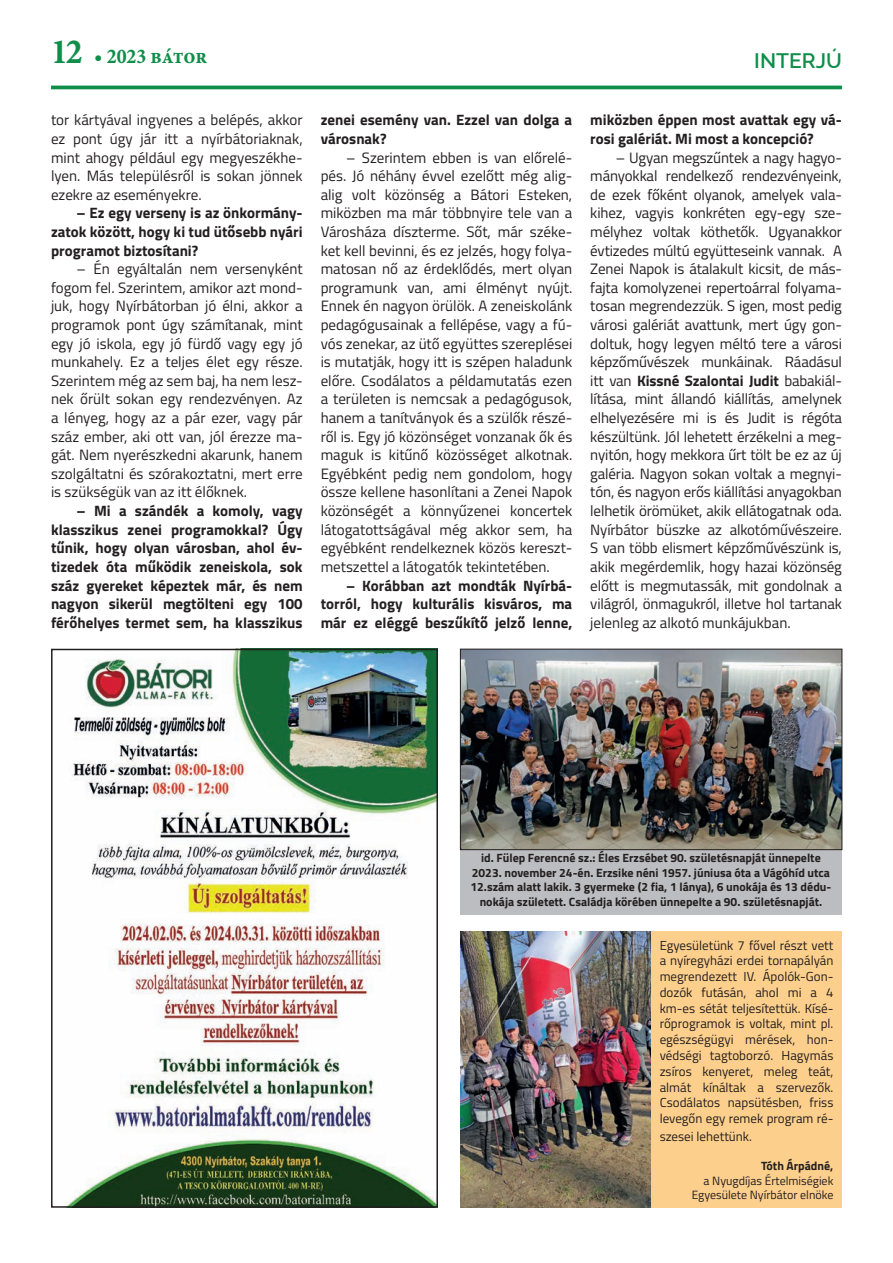
<style>
.page{position:relative;width:893px;height:1263px;background:#fff}
.page>*{position:absolute;margin:0;border:0;box-sizing:border-box;transform-origin:0 0}
.t1{font:21px "Minion Pro Bold Cn Capt";letter-spacing:-.005em;color:#0e8e49}
.t2{font:600 21px "Raleway";color:#0e8e49}
.t3{font:15px/18.6px "Titillium";color:#231f20;text-align:justify}
.t4{font:700 15px/18.6px "Titillium";color:#231f20;text-align:justify}
.t5{font:13.05px/15.8px "Titillium";color:#231f20;text-align:justify}
.t6{font:700 12px/14.4px "Titillium";color:#231f20;text-align:center}
.t7{font:12px/14.5px "Titillium";color:#231f20;text-align:right}
.s1{font-size:35.55px}
.s2{font-weight:700}
</style>
<div class="page">
<hr style="left:51px;top:86px;width:791px;height:3px;background:#0e8e49">
<img style="left:65px;top:652px;width:370px;height:553px">
<div style="left:51px;top:649px;width:387px;height:559px;border:2px solid #231f20"></div>
<div style="left:460px;top:845px;width:382px;height:69px;background:#bcbdc0"></div>
<img style="left:462px;top:651px;width:378px;height:197px">
<div style="left:460px;top:649px;width:382px;height:201px;border:1px solid #231f20"></div>
<img style="left:460px;top:931px;width:191px;height:277px">
<div style="left:651px;top:931px;width:191px;height:277px;background:#fdcf8c"></div>
<h1 class="t1" style="left:51px;top:42px;width:158px"><span class="s1">12</span> • 2023 bátor</h1>
<h1 class="t2" style="left:754px;top:48px;width:89px">INTERJÚ</h1>
<p class="t3" style="left:51px;top:110px;width:253px">tor kártyával ingyenes a belépés, akkor ez pont úgy jár itt a nyírbátoriaknak, mint ahogy például egy megyeszékhe&shy;lyen. Más településről is sokan jönnek ezekre az eseményekre.</p>
<p class="t4" style="left:51px;top:203px;width:253px;text-indent:26px">– Ez egy verseny is az önkormány&shy;zatok között, hogy ki tud ütősebb nyári programot biztosítani?</p>
<p class="t3" style="left:51px;top:259px;width:253px;text-indent:26px">– Én egyáltalán nem versenyként fogom fel. Szerintem, amikor azt mond&shy;juk, hogy Nyírbátorban jó élni, akkor a programok pont úgy számítanak, mint egy jó iskola, egy jó fürdő vagy egy jó munkahely. Ez a teljes élet egy része.<br>Szerintem még az sem baj, ha nem lesz&shy;nek őrült sokan egy rendezvényen. Az a lényeg, hogy az a pár ezer, vagy pár száz ember, aki ott van, jól érezze ma&shy;gát. Nem nyerészkedni akarunk, hanem szolgáltatni és szórakoztatni, mert erre is szükségük van az itt élőknek.</p>
<p class="t4" style="left:51px;top:501px;width:253px;text-indent:26px">– Mi a szándék a komoly, vagy klasszikus zenei programokkal? Úgy tűnik, hogy olyan városban, ahol év&shy;tizedek óta működik zeneiskola, sok száz gyereket képeztek már, és nem nagyon sikerül megtölteni egy 100 férőhelyes termet sem, ha klasszikus</p>
<p class="t4" style="left:321px;top:110px;width:253px">zenei esemény van. Ezzel van dolga a városnak?</p>
<p class="t3" style="left:321px;top:147px;width:253px;text-indent:26px">– Szerintem ebben is van előrelé&shy;pés. Jó néhány évvel ezelőtt még alig&shy;alig volt közönség a Bátori Esteken, miközben ma már többnyire tele van a Városháza díszterme. Sőt, már széke&shy;ket kell bevinni, és ez jelzés, hogy folya&shy;matosan nő az érdeklődés, mert olyan programunk van, ami élményt nyújt.<br>Ennek én nagyon örülök. A zeneiskolánk pedagógusainak a fellépése, vagy a fú&shy;vós zenekar, az ütő együttes szereplései is mutatják, hogy itt is szépen haladunk előre. Csodálatos a példamutatás ezen a területen is nemcsak a pedagógusok, hanem a tanítványok és a szülők részé&shy;ről is. Egy jó közönséget vonzanak ők és maguk is kitűnő közösséget alkotnak.<br>Egyébként pedig nem gondolom, hogy össze kellene hasonlítani a Zenei Napok közönségét a könnyűzenei koncertek látogatottságával még akkor sem, ha egyébként rendelkeznek közös kereszt&shy;metszettel a látogatók tekintetében.</p>
<p class="t4" style="left:321px;top:575px;width:253px;text-indent:26px">– Korábban azt mondták Nyírbá&shy;torról, hogy kulturális kisváros, ma már ez eléggé beszűkítő jelző lenne,</p>
<p class="t4" style="left:590px;top:110px;width:253px">miközben éppen most avattak egy vá&shy;rosi galériát. Mi most a koncepció?</p>
<p class="t3" style="left:590px;top:147px;width:253px;text-indent:26px">– Ugyan megszűntek a nagy hagyo&shy;mányokkal rendelkező rendezvényeink, de ezek főként olyanok, amelyek vala&shy;kihez, vagyis konkréten egy-egy sze&shy;mélyhez voltak köthetők. Ugyanakkor évtizedes múltú együtteseink vannak. A Zenei Napok is átalakult kicsit, de más&shy;fajta komolyzenei repertoárral folyama&shy;tosan megrendezzük. S igen, most pedig városi galériát avattunk, mert úgy gon&shy;doltuk, hogy legyen méltó tere a városi képzőművészek munkáinak. Ráadásul itt van <span class="s2">Kissné Szalontai Judit</span> babakiál&shy;lítása, mint állandó kiállítás, amelynek elhelyezésére mi is és Judit is régóta készültünk. Jól lehetett érzékelni a meg&shy;nyitón, hogy mekkora űrt tölt be ez az új galéria. Nagyon sokan voltak a megnyi&shy;tón, és nagyon erős kiállítási anyagokban lelhetik örömüket, akik ellátogatnak oda.<br>Nyírbátor büszke az alkotóművészeire.<br>S van több elismert képzőművészünk is, akik megérdemlik, hogy hazai közönség előtt is megmutassák, mit gondolnak a világról, önmagukról, illetve hol tartanak jelenleg az alkotó munkájukban.</p>
<p class="t6" style="left:470px;top:850px;width:362px">id. Fülep Ferencné sz.: Éles Erzsébet 90. születésnapját ünnepelte 2023. november 24-én. Erzsike néni 1957. júniusa óta a Vágóhíd utca 12.szám alatt lakik. 3 gyermeke (2 fia, 1 lánya), 6 unokája és 13 dédu&shy;nokája született. Családja körében ünnepelte a 90. születésnapját.</p>
<p class="t5" style="left:660px;top:936px;width:175px">Egyesületünk 7 fővel részt vett a nyíregyházi erdei tornapályán megrendezett IV. Ápolók-Gon&shy;dozók futásán, ahol mi a 4 km-es sétát teljesítettük. Kísé&shy;rőprogramok is voltak, mint pl. egészségügyi mérések, hon&shy;védségi tagtoborzó. Hagymás zsíros kenyeret, meleg teát, almát kínáltak a szervezők.<br>Csodálatos napsütésben, friss levegőn egy remek program ré-</p>
<p class="t5" style="left:660px;top:1128px;width:94px">szesei lehettünk.</p>
<p class="t6" style="left:761px;top:1158px;width:74px">Tóth Árpádné,</p>
<p class="t7" style="left:692px;top:1172px;width:143px">a Nyugdíjas Értelmiségiek<br>Egyesülete Nyírbátor elnöke</p>
</div>
